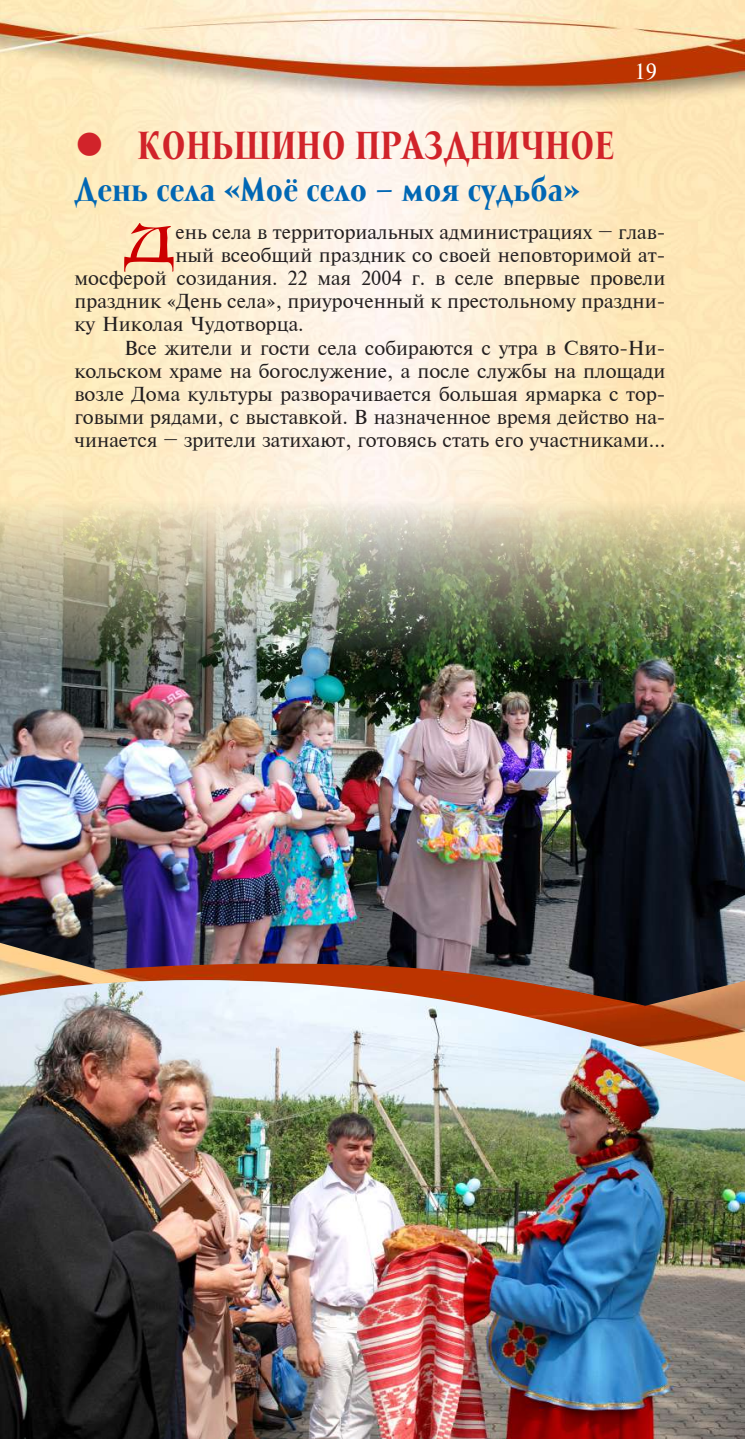
<style>
.page{position:relative;width:745px;height:1439px;background:#fff}
.page>*{position:absolute;margin:0;border:0;box-sizing:border-box;transform-origin:0 0}
.t1{font:50.57px "Arlekino";color:#c00}
.t2{font:700 40.25px "Mramor Medium Pro";color:#d1232a}
.t3{font:700 35px "Mramor Medium Pro";color:#0167b4}
.t4{font:21px "Newton C";color:#fff}
.t5{font:19.25px "Newton C";color:#231f20}
</style>
<div class="page">
<img style="left:0;top:0;width:744px;height:494px">
<img style="left:0;top:494px;width:744px;height:486px">
<img style="left:0;top:962px;width:1px;height:477px">
<img style="left:0;top:980px;width:744px;height:459px">
<svg style="left:78px;top:132px;width:23px;height:24px"></svg>
<p class="t4" style="left:634px;top:59px;width:24px">19</p>
<h2 class="t2" style="left:104px;top:123px;width:510px">z КОНЬШИНО ПРАЗДНИЧНОЕ</h2>
<h3 class="t3" style="left:74px;top:169px;width:507px">День села «Моё село – моя судьба»</h3>
<h1 class="t1" style="left:122px;top:215px;width:55px">Д</h1>
<p class="t5" style="left:175px;top:221px;width:491px">ень села в территориальных администрациях – глав-</p>
<p class="t5" style="left:175px;top:244px;width:491px">ный всеобщий праздник со своей неповторимой ат-</p>
<p class="t5" style="left:74px;top:267px;width:592px">мосферой созидания. 22 мая 2004 г. в селе впервые провели</p>
<p class="t5" style="left:74px;top:290px;width:592px">праздник «День села», приуроченный к престольному праздни-</p>
<p class="t5" style="left:74px;top:313px;width:231px">ку Николая Чудотворца.</p>
<p class="t5" style="left:124px;top:336px;width:542px">Все жители и гости села собираются с утра в Свято-Ни-</p>
<p class="t5" style="left:74px;top:359px;width:592px">кольском храме на богослужение, а после службы на площади</p>
<p class="t5" style="left:74px;top:383px;width:592px">возле Дома культуры разворачивается большая ярмарка с тор-</p>
<p class="t5" style="left:74px;top:406px;width:592px">говыми рядами, с выставкой. В назначенное время действо на-</p>
<p class="t5" style="left:74px;top:429px;width:592px">чинается – зрители затихают, готовясь стать его участниками…</p>
</div>
